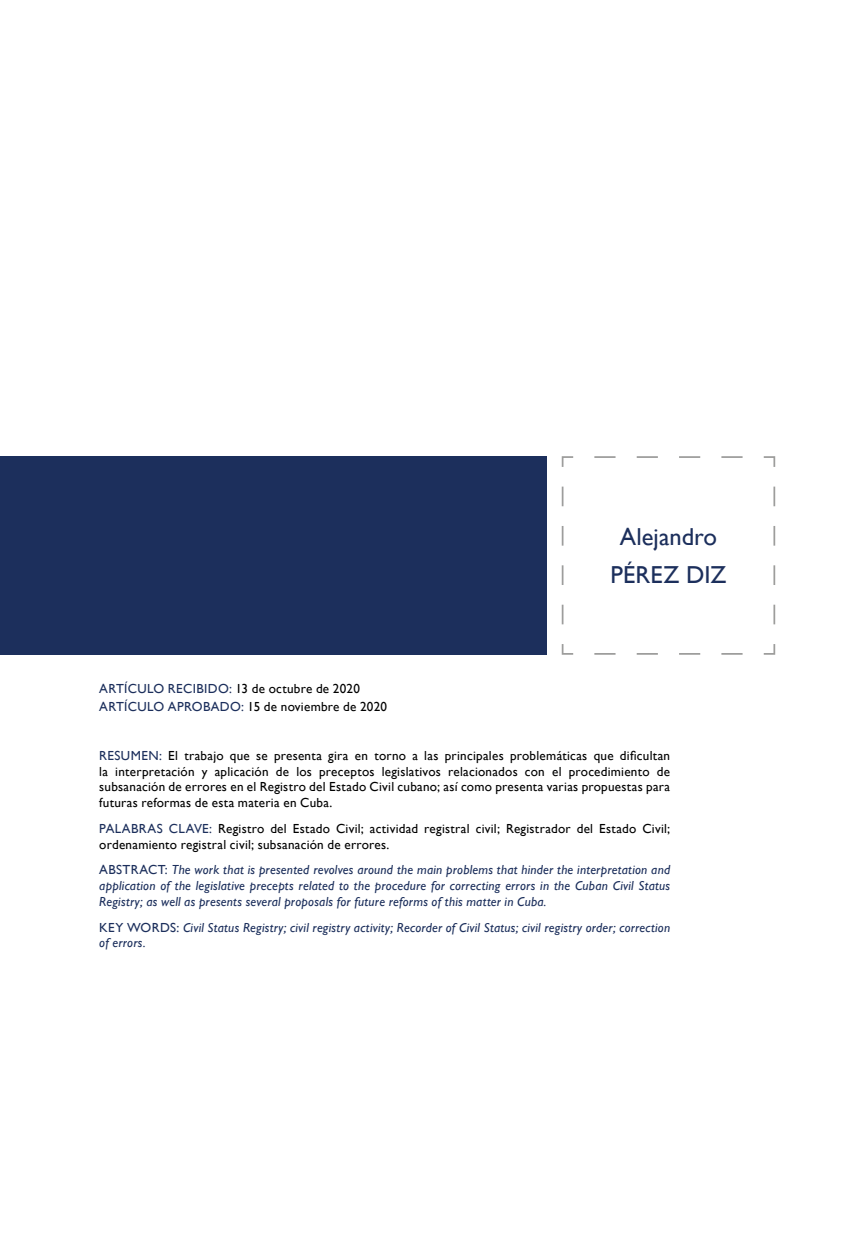
<style>
.page{position:relative;width:844px;height:1241px;background:#fff}
.page>*{position:absolute;margin:0;border:0;box-sizing:border-box;transform-origin:0 0}
.t1{font:24.5px/37.8px "Gill Sans";letter-spacing:.005em;color:#1c2f5c;text-align:center}
.t2{font:13.12px/15.8px "Gill Sans";letter-spacing:.02em;color:#000}
.t3{font:italic 13.12px/15.8px "Gill Sans";letter-spacing:.02em;color:#1c2f5c;text-align:justify}
.s1{color:#1c2f5c}
.s2{font-style:normal}
</style>
<div class="page">
<div style="left:0;top:456px;width:546px;height:198px;background:#1c2f5c"></div>
<svg style="left:561px;top:456px;width:214px;height:199px"></svg>
<h1 class="t1" style="left:610px;top:517px;width:117px">Alejandro<br>PÉREZ DIZ</h1>
<p class="t2" style="left:99px;top:679px;width:289px;line-height:17.5px"><span class="s1">ARTÍCULO RECIBIDO:</span> 13 de octubre de 2020<br><span class="s1">ARTÍCULO APROBADO:</span> 15 de noviembre de 2020</p>
<p class="t2" style="left:99px;top:747px;width:572px;text-align:justify"><span class="s1">RESUMEN:</span> El trabajo que se presenta gira en torno a las principales problemáticas que dificultan la interpretación y aplicación de los preceptos legislativos relacionados con el procedimiento de subsanación de errores en el Registro del Estado Civil cubano; así como presenta varias propuestas para futuras reformas de esta materia en Cuba.</p>
<p class="t2" style="left:99px;top:820px;width:572px"><span class="s1">PALABRAS CLAVE:</span> Registro del Estado Civil; actividad registral civil; Registrador del Estado Civil; ordenamiento registral civil; subsanación de errores.</p>
<p class="t3" style="left:99px;top:861px;width:572px"><span class="s2">ABSTRACT:</span> The work that is presented revolves around the main problems that hinder the interpretation and application of the legislative precepts related to the procedure for correcting errors in the Cuban Civil Status Registry; as well as presents several proposals for future reforms of this matter in Cuba.</p>
<p class="t3" style="left:99px;top:919px;width:572px"><span class="s2">KEY WORDS:</span> Civil Status Registry; civil registry activity; Recorder of Civil Status; civil registry order; correction of errors.</p>
</div>
